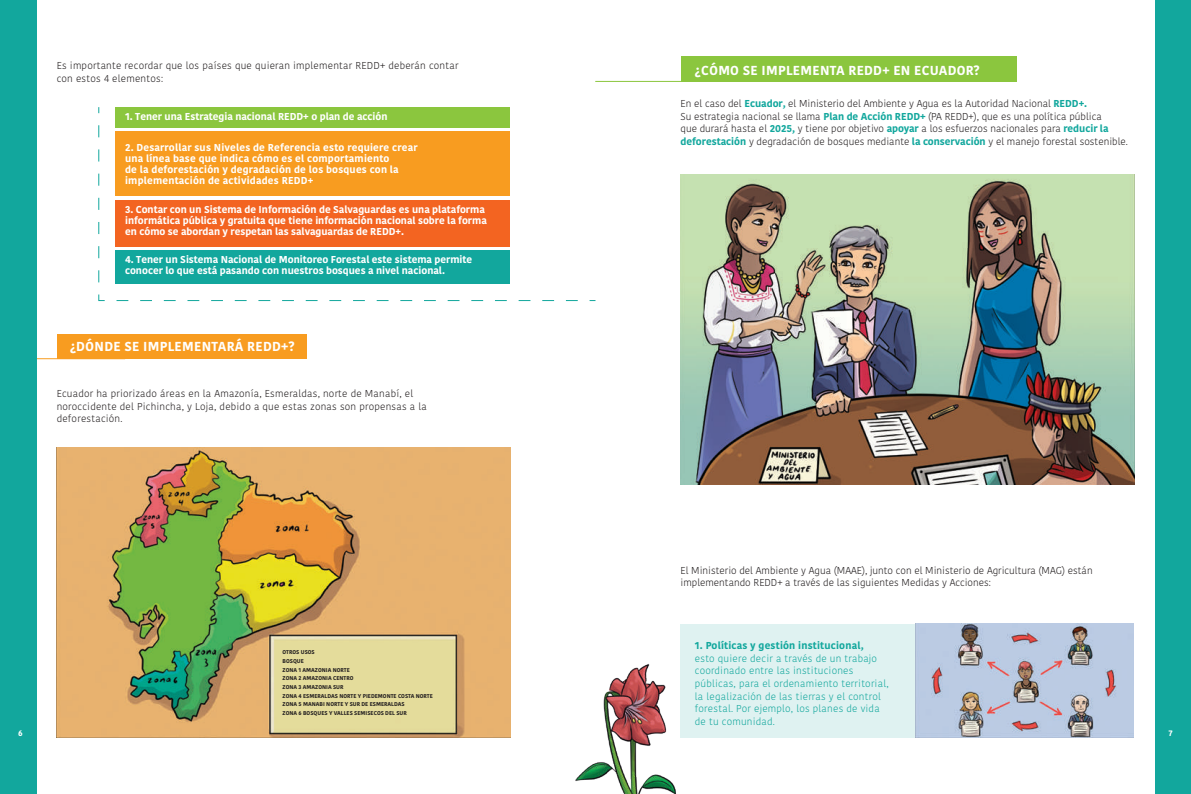
<style>
.page{position:relative;width:1191px;height:794px;background:#fff}
.page>*{position:absolute;margin:0;border:0;box-sizing:border-box;transform-origin:0 0}
.t1{font:700 13px "Kohinoor";letter-spacing:.02em;color:#fff}
.t2{font:300 10px/12.6px "Kohinoor";color:#231f20}
.t3{font:700 10px/11px "Kohinoor";color:#fff}
.t4{font:300 10px/12.6px "Kohinoor";letter-spacing:.02em;color:#231f20}
.t5{font:300 10px/12.6px "Kohinoor";letter-spacing:.02em;color:#12a79d}
.t6{font:700 10px/11px "Kohinoor";letter-spacing:.02em;color:#fff}
.t7{font:700 10px "Kohinoor";letter-spacing:.02em;color:#12a79d}
.t8{font:700 8px "Kohinoor";color:#fff}
.t9{font:700 5.6px/8.7px "Kohinoor";color:#231f20}
.s1{font-weight:700;color:#12a79d}
</style>
<div class="page">
<div style="left:680px;top:624px;width:453px;height:113px;background:#dff2f1"></div>
<img style="left:575px;top:663px;width:106px;height:131px">
<img style="left:57px;top:447px;width:453px;height:290px">
<div style="left:57px;top:334px;width:249px;height:25px;background:#f89c20"></div>
<hr style="left:0;top:358px;width:125px;height:1px;background:#f89c20">
<svg style="left:98px;top:107px;width:498px;height:194px"></svg>
<div style="left:116px;top:200px;width:394px;height:47px;background:#f36421"></div>
<div style="left:116px;top:250px;width:394px;height:33px;background:#12a79d"></div>
<div style="left:116px;top:107px;width:394px;height:21px;background:#8bc63e"></div>
<div style="left:116px;top:131px;width:394px;height:65px;background:#f89c20"></div>
<div style="left:681px;top:57px;width:335px;height:25px;background:#8bc63e"></div>
<hr style="left:595px;top:81px;width:154px;height:1px;background:#8bc63e">
<div style="left:1155px;top:0;width:36px;height:794px;background:#12a79d"></div>
<div style="left:0;top:0;width:36px;height:794px;background:#12a79d"></div>
<img style="left:680px;top:174px;width:454px;height:310px">
<img style="left:916px;top:624px;width:217px;height:113px">
<p class="t4" style="left:57px;top:60px;width:403px">Es importante recordar que los países que quieran implementar REDD+ deberán contar con estos 4 elementos:</p>
<h1 class="t1" style="left:695px;top:62px;width:286px">¿CÓMO SE IMPLEMENTA REDD+ EN ECUADOR?</h1>
<p class="t2" style="left:680px;top:97px;width:449px">En el caso del <span class="s1">Ecuador,</span> el Ministerio del Ambiente y Agua es la Autoridad Nacional <span class="s1">REDD+.<br></span>Su estrategia nacional se llama <span class="s1">Plan de Acción REDD+</span> (PA REDD+), que es una política pública<br>que durará hasta el <span class="s1">2025,</span> y tiene por objetivo <span class="s1">apoyar</span> a los esfuerzos nacionales para <span class="s1">reducir la deforestación</span> y degradación de bosques mediante <span class="s1">la conservación</span> y el manejo forestal sostenible.</p>
<p class="t3" style="left:125px;top:112px;width:264px">1. Tener una Estrategia nacional REDD+ o plan de acción</p>
<p class="t6" style="left:125px;top:142px;width:294px">2. Desarrollar sus Niveles de Referencia esto requiere crear una línea base que indica cómo es el comportamiento<br>de la deforestación y degradación de los bosques con la implementación de actividades REDD+</p>
<p class="t3" style="left:125px;top:205px;width:363px">3. Contar con un Sistema de Información de Salvaguardas es una plataforma informática pública y gratuita que tiene información nacional sobre la forma en cómo se abordan y respetan las salvaguardas de REDD+.</p>
<p class="t3" style="left:125px;top:254px;width:349px">4. Tener un Sistema Nacional de Monitoreo Forestal este sistema permite conocer lo que está pasando con nuestros bosques a nivel nacional.</p>
<h1 class="t1" style="left:70px;top:338px;width:226px">¿DÓNDE SE IMPLEMENTARÁ REDD+?</h1>
<p class="t4" style="left:57px;top:387px;width:372px">Ecuador ha priorizado áreas en la Amazonía, Esmeraldas, norte de Manabí, el noroccidente del Pichincha, y Loja, debido a que estas zonas son propensas a la deforestación.</p>
<p class="t9" style="left:282px;top:648px;width:152px">OTROS USOS<br>BOSQUE<br>ZONA 1 AMAZONIA NORTE<br>ZONA 2 AMAZONIA CENTRO<br>ZONA 3 AMAZONIA SUR<br>ZONA 4 ESMERALDAS NORTE Y PIEDEMONTE COSTA NORTE<br>ZONA 5 MANABI NORTE Y SUR DE ESMERALDAS<br>ZONA 6 BOSQUES Y VALLES SEMISECOS DEL SUR</p>
<p class="t2" style="left:680px;top:564px;width:413px">El Ministerio del Ambiente y Agua (MAAE), junto con el Ministerio de Agricultura (MAG) están implementando REDD+ a través de las siguientes Medidas y Acciones:</p>
<p class="t7" style="left:695px;top:639px;width:170px">1. Políticas y gestión institucional,</p>
<p class="t5" style="left:695px;top:652px;width:195px">esto quiere decir a través de un trabajo coordinado entre las instituciones públicas, para el ordenamiento territorial, la legalización de las tierras y el control forestal. Por ejemplo, los planes de vida de tu comunidad.</p>
<p class="t8" style="left:18px;top:728px;width:6px">6</p>
<p class="t8" style="left:1168px;top:728px;width:5px">7</p>
</div>
